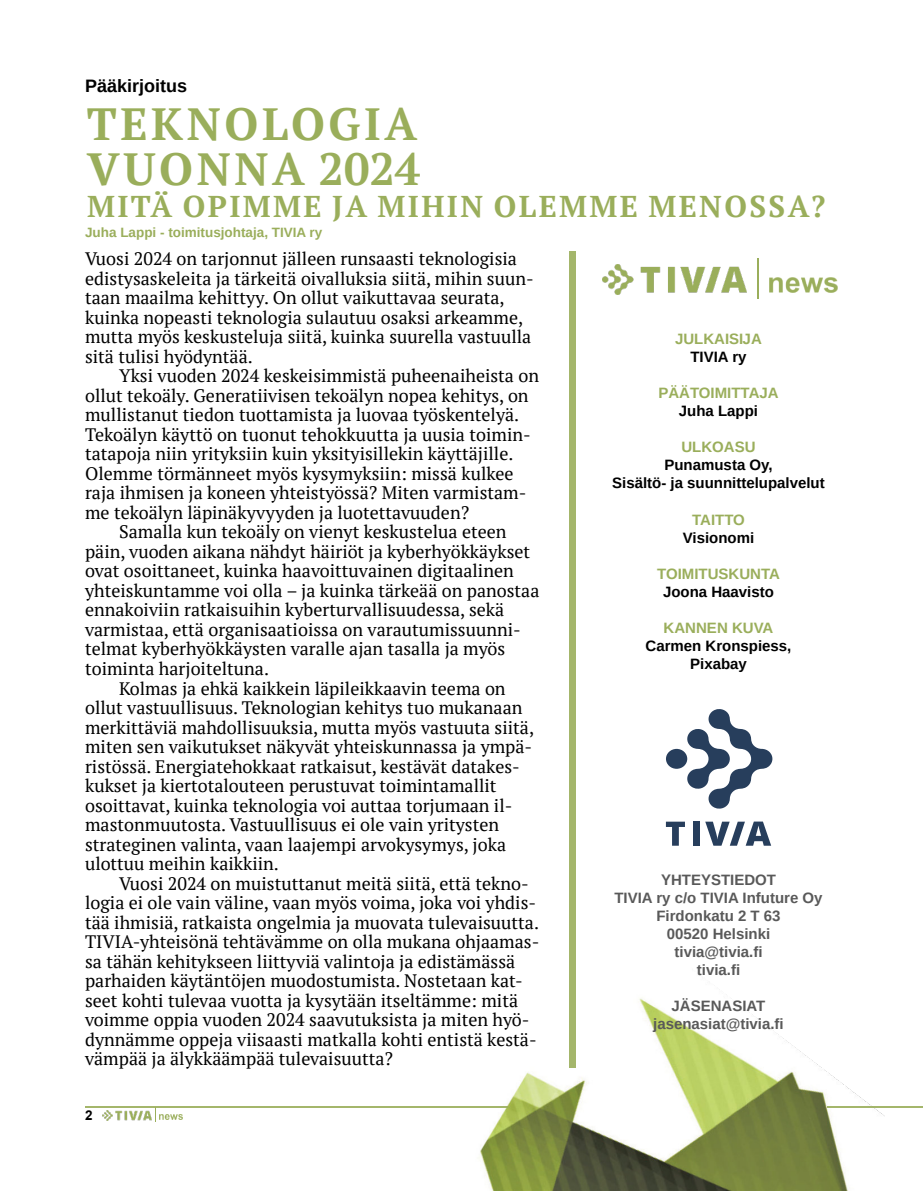
<style>
.page{position:relative;width:923px;height:1191px;background:#fff}
.page>*{position:absolute;margin:0;border:0;box-sizing:border-box;transform-origin:0 0}
.t1{font:700 45px/45px "PT Serif";letter-spacing:.08em;color:#9aae5b}
.t2{font:700 30px "PT Serif";letter-spacing:.08em;color:#9aae5b}
.t3{font:18px/19.5px "PT Serif";color:#000}
.t4{font:700 18px "Arimo";color:#000}
.t5{font:700 15px/18px "Arimo";color:#595959;text-align:center}
.t6{font:700 15px/18px "Arimo";color:#000;text-align:center}
.t7{font:700 15px "Arimo";color:#9aae5b}
.t8{font:700 13.5px "Arimo";color:#9aae5b}
.t9{font:700 13.5px "Arial";color:#000}
</style>
<div class="page">
<img style="left:382px;top:998px;width:503px;height:193px">
<hr style="left:85px;top:1105px;width:423px;height:2px;background:#9aae5b;opacity:.9">
<hr style="left:827px;top:1105px;width:96px;height:2px;background:#9aae5b;opacity:.9">
<div style="left:569px;top:251px;width:7px;height:816px;background:#a4b66b"></div>
<img style="left:769px;top:277px;width:68px;height:15px">
<hr style="left:757px;top:258px;width:2px;height:40px;background:#9aae5b">
<div style="left:666px;top:749px;width:21px;height:20px;background:#273e5c;border-radius:50%"></div>
<svg style="left:686px;top:709px;width:87px;height:100px"></svg>
<svg style="left:666px;top:821px;width:19px;height:24px"></svg>
<div style="left:693px;top:821px;width:6px;height:24px;background:#273e5c"></div>
<svg style="left:705px;top:821px;width:66px;height:24px"></svg>
<img style="left:602px;top:265px;width:145px;height:29px">
<img style="left:159px;top:1114px;width:23px;height:6px">
<svg style="left:155px;top:1107px;width:1px;height:15px"></svg>
<img style="left:102px;top:1110px;width:49px;height:10px">
<p class="t4" style="left:85px;top:78px;width:104px">Pääkirjoitus</p>
<h1 class="t1" style="left:87px;top:101px;width:335px">TEKNOLOGIA<br>VUONNA 2024</h1>
<h2 class="t2" style="left:87px;top:186px;width:740px">MITÄ OPIMME JA MIHIN OLEMME MENOSSA?</h2>
<p class="t8" style="left:85px;top:228px;width:239px">Juha Lappi - toimitusjohtaja, TIVIA ry</p>
<p class="t3" style="left:85px;top:249px;width:450px">Vuosi 2024 on tarjonnut jälleen runsaasti teknologisia edistysaskeleita ja tärkeitä oivalluksia siitä, mihin suun&shy;taan maailma kehittyy. On ollut vaikuttavaa seurata, kuinka nopeasti teknologia sulautuu osaksi arkeamme, mutta myös keskusteluja siitä, kuinka suurella vastuulla sitä tulisi hyödyntää.</p>
<p class="t3" style="left:119px;top:366px;width:421px">Yksi vuoden 2024 keskeisimmistä puheenaiheista on</p>
<p class="t3" style="left:85px;top:385px;width:445px">ollut tekoäly. Generatiivisen tekoälyn nopea kehitys, on</p>
<p class="t3" style="left:85px;top:405px;width:436px">mullistanut tiedon tuottamista ja luovaa työskentelyä.</p>
<p class="t3" style="left:85px;top:424px;width:447px">Tekoälyn käyttö on tuonut tehokkuutta ja uusia toimin-</p>
<p class="t3" style="left:85px;top:444px;width:430px">tatapoja niin yrityksiin kuin yksityisillekin käyttäjille.</p>
<p class="t3" style="left:85px;top:463px;width:430px">Olemme törmänneet myös kysymyksiin: missä kulkee</p>
<p class="t3" style="left:85px;top:483px;width:443px">raja ihmisen ja koneen yhteistyössä? Miten varmistam-</p>
<p class="t3" style="left:85px;top:502px;width:386px">me tekoälyn läpinäkyvyyden ja luotettavuuden?</p>
<p class="t3" style="left:119px;top:522px;width:389px">Samalla kun tekoäly on vienyt keskustelua eteen</p>
<p class="t3" style="left:85px;top:541px;width:447px">päin, vuoden aikana nähdyt häiriöt ja kyberhyökkäykset</p>
<p class="t3" style="left:85px;top:561px;width:430px">ovat osoittaneet, kuinka haavoittuvainen digitaalinen</p>
<p class="t3" style="left:85px;top:580px;width:456px">yhteiskuntamme voi olla – ja kuinka tärkeää on panostaa</p>
<p class="t3" style="left:85px;top:600px;width:421px">ennakoiviin ratkaisuihin kyberturvallisuudessa, sekä</p>
<p class="t3" style="left:85px;top:619px;width:437px">varmistaa, että organisaatioissa on varautumissuunni-</p>
<p class="t3" style="left:85px;top:639px;width:422px">telmat kyberhyökkäysten varalle ajan tasalla ja myös</p>
<p class="t3" style="left:85px;top:658px;width:185px">toiminta harjoiteltuna.</p>
<p class="t3" style="left:119px;top:678px;width:388px">Kolmas ja ehkä kaikkein läpileikkaavin teema on</p>
<p class="t3" style="left:85px;top:697px;width:439px">ollut vastuullisuus. Teknologian kehitys tuo mukanaan</p>
<p class="t3" style="left:85px;top:717px;width:450px">merkittäviä mahdollisuuksia, mutta myös vastuuta siitä,</p>
<p class="t3" style="left:85px;top:736px;width:449px">miten sen vaikutukset näkyvät yhteiskunnassa ja ympä-</p>
<p class="t3" style="left:85px;top:756px;width:436px">ristössä. Energiatehokkaat ratkaisut, kestävät datakes-</p>
<p class="t3" style="left:85px;top:775px;width:413px">kukset ja kiertotalouteen perustuvat toimintamallit</p>
<p class="t3" style="left:85px;top:795px;width:429px">osoittavat, kuinka teknologia voi auttaa torjumaan il-</p>
<p class="t3" style="left:85px;top:814px;width:415px">mastonmuutosta. Vastuullisuus ei ole vain yritysten</p>
<p class="t3" style="left:85px;top:834px;width:422px">strateginen valinta, vaan laajempi arvokysymys, joka</p>
<p class="t3" style="left:85px;top:853px;width:195px">ulottuu meihin kaikkiin.</p>
<p class="t3" style="left:119px;top:873px;width:411px">Vuosi 2024 on muistuttanut meitä siitä, että tekno-</p>
<p class="t3" style="left:85px;top:892px;width:452px">logia ei ole vain väline, vaan myös voima, joka voi yhdis-</p>
<p class="t3" style="left:85px;top:912px;width:455px">tää ihmisiä, ratkaista ongelmia ja muovata tulevaisuutta.</p>
<p class="t3" style="left:85px;top:931px;width:456px">TIVIA-yhteisönä tehtävämme on olla mukana ohjaamas-</p>
<p class="t3" style="left:85px;top:951px;width:432px">sa tähän kehitykseen liittyviä valintoja ja edistämässä</p>
<p class="t3" style="left:85px;top:970px;width:439px">parhaiden käytäntöjen muodostumista. Nostetaan kat-</p>
<p class="t3" style="left:85px;top:990px;width:434px">seet kohti tulevaa vuotta ja kysytään itseltämme: mitä</p>
<p class="t3" style="left:85px;top:1009px;width:446px">voimme oppia vuoden 2024 saavutuksista ja miten hyö-</p>
<p class="t3" style="left:85px;top:1029px;width:453px">dynnämme oppeja viisaasti matkalla kohti entistä kestä-</p>
<p class="t3" style="left:85px;top:1048px;width:309px">vämpää ja älykkäämpää tulevaisuutta?</p>
<p class="t9" style="left:85px;top:1110px;width:9px">2</p>
<p class="t7" style="left:675px;top:333px;width:88px">JULKAISĲA</p>
<p class="t6" style="left:690px;top:349px;width:58px">TIVIA ry</p>
<p class="t7" style="left:658px;top:387px;width:122px">PÄÄTOIMITTAJA</p>
<p class="t6" style="left:679px;top:403px;width:81px">Juha Lappi</p>
<p class="t7" style="left:681px;top:441px;width:76px">ULKOASU</p>
<p class="t6" style="left:612px;top:457px;width:214px">Punamusta Oy,<br>Sisältö- ja suunnittelupalvelut</p>
<p class="t7" style="left:692px;top:513px;width:54px">TAITTO</p>
<p class="t6" style="left:683px;top:529px;width:73px">Visionomi</p>
<p class="t7" style="left:657px;top:567px;width:124px">TOIMITUSKUNTA</p>
<p class="t6" style="left:663px;top:583px;width:112px">Joona Haavisto</p>
<p class="t7" style="left:663px;top:621px;width:111px">KANNEN KUVA</p>
<p class="t6" style="left:645px;top:637px;width:147px">Carmen Kronspiess,<br>Pixabay</p>
<p class="t5" style="left:614px;top:871px;width:210px">YHTEYSTIEDOT<br>TIVIA ry c/o TIVIA Infuture Oy<br>Firdonkatu 2 T 63<br>00520 Helsinki<br>tivia@tivia.fi<br>tivia.fi</p>
<p class="t5" style="left:653px;top:997px;width:132px">JÄSENASIAT jasenasiat@tivia.fi</p>
</div>
